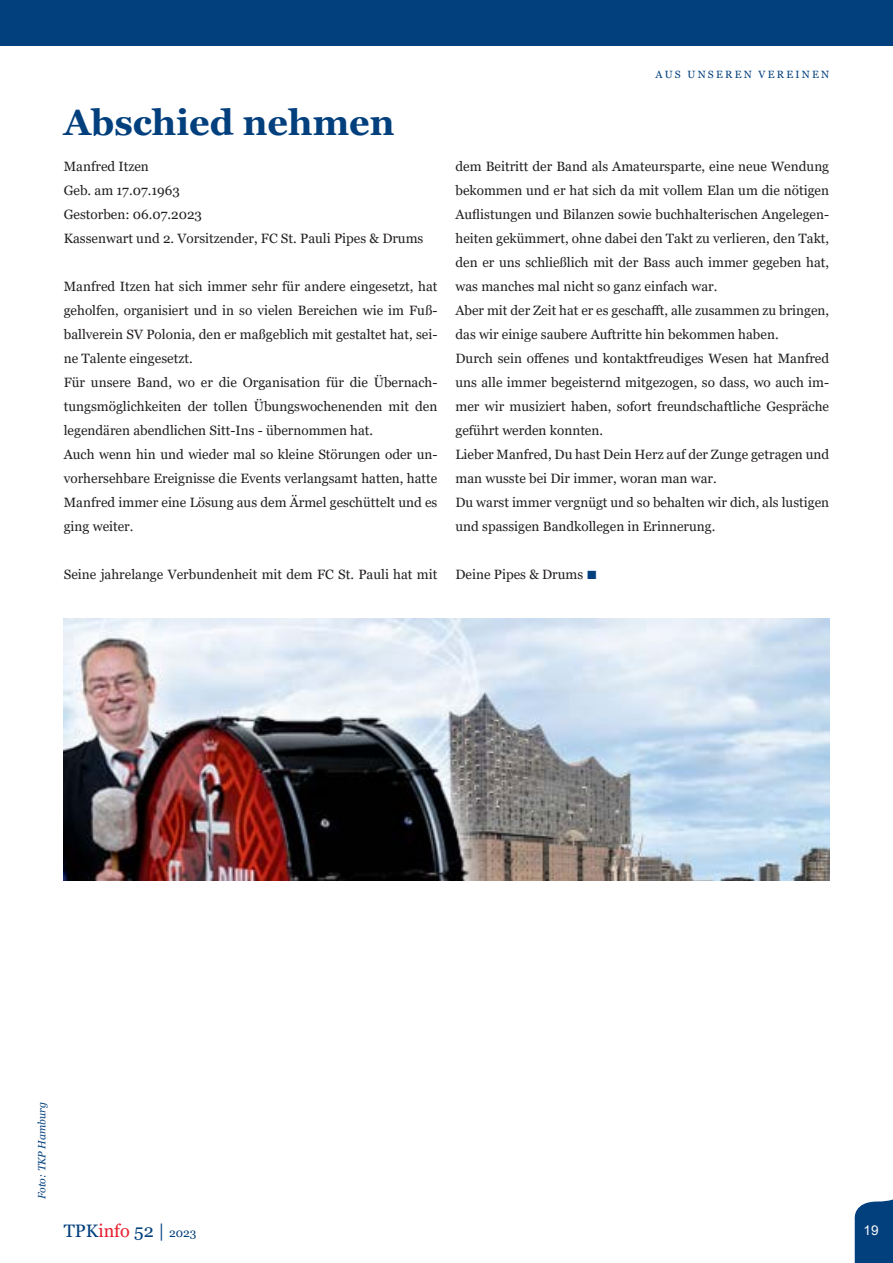
<style>
.page{position:relative;width:893px;height:1263px;background:#fff}
.page>*{position:absolute;margin:0;border:0;box-sizing:border-box;transform-origin:0 0}
.Headline_1{font:700 36px "Georgia";color:#023f7d}
.t1{font:18px "Georgia";color:#023f7d}
.t2{font:13.5px/24px "Georgia";color:#231f20;text-align:justify}
.t3{font:13.5px "Arial";color:#fff}
.Topic{font:10.5px "Georgia";letter-spacing:.21em;color:#023f7d}
.Fotokennzeichnung{font:italic 10.5px "Georgia";color:#023f7d}
.s1{font-family:"Times New Roman";font-size:18px;color:#023f7d}
.s2{color:#e71d2f}
.s3{font-size:12px}
</style>
<div class="page">
<div style="left:0;top:0;width:893px;height:46px;background:#023f7d"></div>
<svg style="left:854px;top:1199px;width:39px;height:64px;background:#164e87"></svg>
<img style="left:64px;top:619px;width:765px;height:261px">
<p class="Headline_1" style="left:64px;top:99px;width:332px">Abschied nehmen</p>
<p class="t2" style="left:64px;top:154px;width:87px">Manfred Itzen</p>
<p class="t2" style="left:64px;top:178px;width:118px">Geb. am 17.07.1963</p>
<p class="t2" style="left:64px;top:202px;width:140px">Gestorben: 06.07.2023</p>
<p class="t2" style="left:64px;top:226px;width:361px">Kassenwart und 2. Vorsitzender, FC St. Pauli Pipes &amp; Drums</p>
<p class="t2" style="left:64px;top:274px;width:375px">Manfred Itzen hat sich immer sehr für andere eingesetzt, hat geholfen, organisiert und in so vielen Bereichen wie im Fuß&shy;ballverein SV Polonia, den er maßgeblich mit gestaltet hat, sei&shy;ne Talente eingesetzt.</p>
<p class="t2" style="left:64px;top:370px;width:375px">Für unsere Band, wo er die Organisation für die Übernach&shy;tungsmöglichkeiten der tollen Übungswochenenden mit den legendären abendlichen Sitt-Ins - übernommen hat.</p>
<p class="t2" style="left:64px;top:442px;width:375px">Auch wenn hin und wieder mal so kleine Störungen oder un&shy;vorhersehbare Ereignisse die Events verlangsamt hatten, hatte Manfred immer eine Lösung aus dem Ärmel geschüttelt und es ging weiter.</p>
<p class="t2" style="left:64px;top:562px;width:375px">Seine jahrelange Verbundenheit mit dem FC St. Pauli hat mit</p>
<p class="Topic" style="left:655px;top:68px;width:175px">AUS UNSEREN VEREINEN</p>
<p class="t2" style="left:455px;top:154px;width:375px">dem Beitritt der Band als Amateursparte, eine neue Wendung bekommen und er hat sich da mit vollem Elan um die nötigen Auflistungen und Bilanzen sowie buchhalterischen Angelegen&shy;heiten gekümmert, ohne dabei den Takt zu verlieren, den Takt, den er uns schließlich mit der Bass auch immer gegeben hat, was manches mal nicht so ganz einfach war.</p>
<p class="t2" style="left:455px;top:298px;width:375px">Aber mit der Zeit hat er es geschafft, alle zusammen zu bringen, das wir einige saubere Auftritte hin bekommen haben.</p>
<p class="t2" style="left:455px;top:346px;width:375px">Durch sein offenes und kontaktfreudiges Wesen hat Manfred uns alle immer begeisternd mitgezogen, so dass, wo auch im&shy;mer wir musiziert haben, sofort freundschaftliche Gespräche geführt werden konnten.</p>
<p class="t2" style="left:455px;top:442px;width:375px">Lieber Manfred, Du hast Dein Herz auf der Zunge getragen und man wusste bei Dir immer, woran man war.</p>
<p class="t2" style="left:455px;top:490px;width:375px">Du warst immer vergnügt und so behalten wir dich, als lustigen und spassigen Bandkollegen in Erinnerung.</p>
<p class="t2" style="left:455px;top:562px;width:143px">Deine Pipes &amp; Drums <span class="s1">■</span></p>
<p class="Fotokennzeichnung" style="left:35px;top:1199px;width:99px;rotate:-90deg">Foto: TKP Hamburg</p>
<h2 class="t1" style="left:64px;top:1219px;width:134px">TPK<span class="s2">info</span> 52 | <span class="s3">2023</span></h2>
<p class="t3" style="left:864px;top:1221px;width:17px">19</p>
</div>
